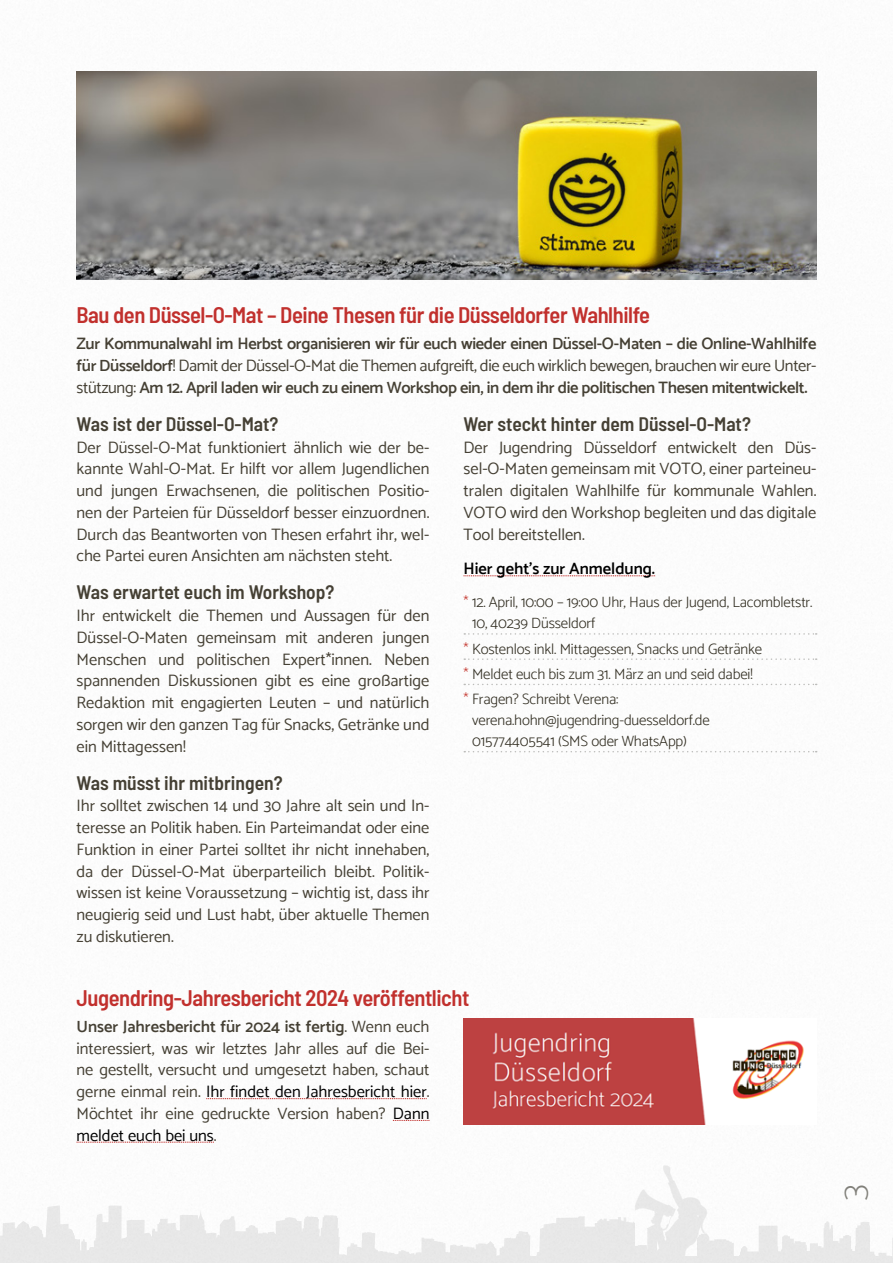
<style>
.page{position:relative;width:893px;height:1263px;background:#fff}
.page>*{position:absolute;margin:0;border:0;box-sizing:border-box;transform-origin:0 0}
.t1{font:100 36px "Catamaran";color:#81807a}
.Heading_2{font:600 semi-condensed 22.5px "Barlow";letter-spacing:-.02em;color:#c1302d}
.Heading_3{font:600 semi-condensed 19.5px "Barlow";color:#454034}
.t2{font:16.5px/21.8px "Catamaran";color:#454034;text-align:justify}
.t3{font:600 16.5px/21.8px "Catamaran";letter-spacing:-.02em;color:#454034;text-align:justify}
.t4{font:600 16.5px "Catamaran";color:#000}
.t5{font:300 15px/21px "Catamaran";letter-spacing:-.01em;color:#343024}
.s1{font-weight:400}
.s2{color:#c43830}
.s3{font-weight:600}
.s4{color:#000}
</style>
<div class="page">
<svg style="left:0;top:1165px;width:893px;height:98px"></svg>
<svg style="left:463px;top:575px;width:192px;height:1px"></svg>
<svg style="left:464px;top:633px;width:353px;height:2px"></svg>
<svg style="left:464px;top:658px;width:353px;height:2px"></svg>
<svg style="left:464px;top:684px;width:353px;height:1px"></svg>
<svg style="left:464px;top:751px;width:353px;height:1px"></svg>
<svg style="left:206px;top:1098px;width:221px;height:1px"></svg>
<svg style="left:393px;top:1120px;width:36px;height:1px"></svg>
<svg style="left:77px;top:1142px;width:137px;height:1px"></svg>
<img style="left:77px;top:71px;width:739px;height:209px">
<img style="left:463px;top:1018px;width:341px;height:106px">
<p class="Heading_2" style="left:77px;top:299px;width:575px">Bau den Düssel-O-Mat – Deine Thesen für die Düsseldorfer Wahlhilfe</p>
<p class="t3" style="left:77px;top:333px;width:741px">Zur Kommunalwahl im Herbst organisieren wir für euch wieder einen Düssel-O-Maten – die Online-Wahlhilfe für Düsseldorf<span class="s1">! Damit der Düssel-O-Mat die Themen aufgreift, die euch wirklich bewegen, brauchen wir eure Unter&shy;stützung:</span> Am 12. April laden wir euch zu einem Workshop ein, in dem ihr die politischen Thesen mitentwickelt.</p>
<p class="Heading_3" style="left:77px;top:410px;width:203px">Was ist der Düssel-O-Mat?</p>
<p class="t2" style="left:77px;top:436px;width:354px">Der Düssel-O-Mat funktioniert ähnlich wie der be&shy;kannte Wahl-O-Mat. Er hilft vor allem Jugendlichen und jungen Erwachsenen, die politischen Positio&shy;nen der Parteien für Düsseldorf besser einzuordnen.<br>Durch das Beantworten von Thesen erfahrt ihr, wel&shy;che Partei euren Ansichten am nächsten steht.</p>
<p class="Heading_3" style="left:77px;top:578px;width:259px">Was erwartet euch im Workshop?</p>
<p class="t2" style="left:77px;top:605px;width:354px">Ihr entwickelt die Themen und Aussagen für den Düssel-O-Maten gemeinsam mit anderen jungen Menschen und politischen Expert*innen. Neben spannenden Diskussionen gibt es eine großartige Redaktion mit engagierten Leuten – und natürlich sorgen wir den ganzen Tag für Snacks, Getränke und ein Mittagessen!</p>
<p class="Heading_3" style="left:77px;top:768px;width:208px">Was müsst ihr mitbringen?</p>
<p class="t2" style="left:77px;top:795px;width:354px">Ihr solltet zwischen 14 und 30 Jahre alt sein und In&shy;teresse an Politik haben. Ein Parteimandat oder eine Funktion in einer Partei solltet ihr nicht innehaben, da der Düssel-O-Mat überparteilich bleibt. Politik&shy;wissen ist keine Voraussetzung – wichtig ist, dass ihr neugierig seid und Lust habt, über aktuelle Themen zu diskutieren.</p>
<p class="Heading_3" style="left:463px;top:410px;width:289px">Wer steckt hinter dem Düssel-O-Mat?</p>
<p class="t2" style="left:463px;top:436px;width:354px">Der Jugendring Düsseldorf entwickelt den Düs&shy;sel-O-Maten gemeinsam mit VOTO, einer parteineu&shy;tralen digitalen Wahlhilfe für kommunale Wahlen.<br>VOTO wird den Workshop begleiten und das digitale Tool bereitstellen.</p>
<p class="t4" style="left:463px;top:559px;width:193px">Hier geht’s zur Anmeldung.</p>
<p class="t5" style="left:472px;top:592px;width:342px;text-indent:-9px"><span class="s2">*</span> 12. April, 10:00 – 19:00 Uhr, Haus der Jugend, Lacombletstr.<br>10, 40239 Düsseldorf</p>
<p class="t5" style="left:463px;top:638px;width:300px"><span class="s2">*</span> Kostenlos inkl. Mittagessen, Snacks und Getränke</p>
<p class="t5" style="left:463px;top:663px;width:291px"><span class="s2">*</span> Meldet euch bis zum 31. März an und seid dabei!</p>
<p class="t5" style="left:472px;top:688px;width:239px;text-indent:-9px"><span class="s2">*</span> Fragen? Schreibt Verena: verena.hohn@jugendring-duesseldorf.de<br>015774405541 (SMS oder WhatsApp)</p>
<p class="Heading_2" style="left:77px;top:981px;width:394px">Jugendring-Jahresbericht 2024 veröffentlicht</p>
<p class="t2" style="left:77px;top:1015px;width:354px"><span class="s3">Unser Jahresbericht für 2024 ist fertig</span>. Wenn euch interessiert, was wir letztes Jahr alles auf die Bei&shy;ne gestellt, versucht und umgesetzt haben, schaut gerne einmal rein. <span class="s4">Ihr findet den Jahresbericht hier</span>.<br>Möchtet ihr eine gedruckte Version haben? <span class="s4">Dann meldet euch bei uns</span>.</p>
<h1 class="t1" style="left:832px;top:1200px;width:18px;rotate:-90deg">3</h1>
</div>
